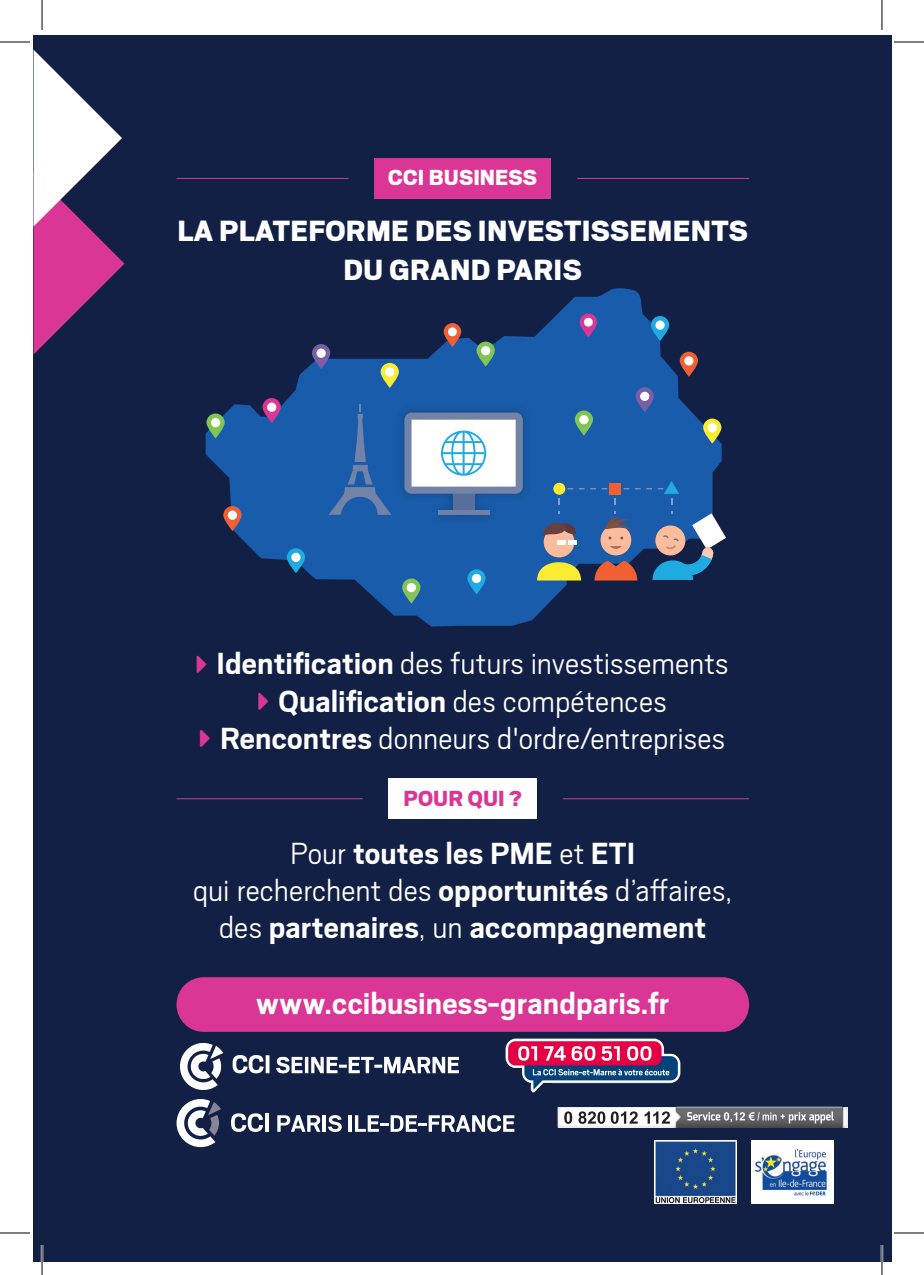
<style>
.page{position:relative;width:924px;height:1275px;background:#fff}
.page>*{position:absolute;margin:0;border:0;box-sizing:border-box;transform-origin:0 0}
.t1{font:700 33.8px/37.2px "Scout";letter-spacing:.005em;color:#fff;text-align:center}
.t2{font:300 33.8px/37.2px "Scout";letter-spacing:.005em;color:#fff;text-align:center}
.t3{font:900 32.4px/39px "Scout";letter-spacing:.01em;color:#fff;text-align:center}
.t4{font:900 24.2px "Scout";letter-spacing:.005em;color:#fff}
.t5{font:900 24.2px "Scout";letter-spacing:.005em;color:#da3695}
.s1{font-weight:700}
.s2{font-weight:300}
</style>
<div class="page">
<div style="left:33px;top:35px;width:858px;height:1226px;background:#122046"></div>
<svg style="left:33px;top:50px;width:91px;height:304px"></svg>
<div style="left:176px;top:977px;width:572px;height:55px;background:#da3695;border-radius:27px"></div>
<svg style="left:205px;top:288px;width:516px;height:338px;fill:#185cab"></svg>
<svg style="left:262px;top:398px;width:19px;height:25px"></svg>
<div style="left:267px;top:402px;width:9px;height:10px;background:#fff;border-radius:50%"></div>
<svg style="left:312px;top:344px;width:18px;height:25px"></svg>
<div style="left:316px;top:348px;width:9px;height:10px;background:#fff;border-radius:50%"></div>
<svg style="left:206px;top:413px;width:19px;height:25px"></svg>
<div style="left:211px;top:418px;width:9px;height:9px;background:#fff;border-radius:50%"></div>
<svg style="left:380px;top:363px;width:18px;height:25px"></svg>
<div style="left:385px;top:367px;width:9px;height:10px;background:#fff;border-radius:50%"></div>
<svg style="left:679px;top:352px;width:18px;height:25px"></svg>
<div style="left:684px;top:356px;width:9px;height:9px;background:#fff;border-radius:50%"></div>
<svg style="left:443px;top:323px;width:18px;height:24px"></svg>
<div style="left:448px;top:327px;width:8px;height:9px;background:#fff;border-radius:50%"></div>
<svg style="left:402px;top:578px;width:18px;height:25px"></svg>
<div style="left:406px;top:583px;width:10px;height:9px;background:#fff;border-radius:50%"></div>
<svg style="left:223px;top:506px;width:18px;height:25px"></svg>
<div style="left:228px;top:510px;width:9px;height:10px;background:#fff;border-radius:50%"></div>
<svg style="left:579px;top:313px;width:18px;height:24px"></svg>
<div style="left:583px;top:318px;width:9px;height:9px;background:#fff;border-radius:50%"></div>
<svg style="left:702px;top:418px;width:19px;height:25px"></svg>
<div style="left:707px;top:423px;width:9px;height:9px;background:#fff;border-radius:50%"></div>
<svg style="left:574px;top:410px;width:18px;height:25px"></svg>
<div style="left:579px;top:415px;width:9px;height:9px;background:#fff;border-radius:50%"></div>
<svg style="left:476px;top:341px;width:18px;height:25px"></svg>
<div style="left:481px;top:346px;width:9px;height:9px;background:#fff;border-radius:50%"></div>
<svg style="left:650px;top:316px;width:19px;height:25px"></svg>
<div style="left:655px;top:320px;width:9px;height:10px;background:#fff;border-radius:50%"></div>
<svg style="left:467px;top:569px;width:18px;height:25px"></svg>
<svg style="left:471px;top:574px;width:10px;height:9px"></svg>
<svg style="left:635px;top:387px;width:18px;height:25px"></svg>
<svg style="left:639px;top:392px;width:10px;height:9px"></svg>
<svg style="left:287px;top:548px;width:18px;height:25px"></svg>
<div style="left:291px;top:553px;width:9px;height:9px;background:#fff;border-radius:50%"></div>
<img style="left:391px;top:399px;width:145px;height:129px">
<svg style="left:328px;top:404px;width:64px;height:111px;background:#2863aa"></svg>
<div style="left:452px;top:491px;width:22px;height:21px;background:#586f9a"></div>
<div style="left:437px;top:510px;width:52px;height:5px;background:#7280a5"></div>
<svg style="left:404px;top:412px;width:118px;height:82px;background:#c5d4e3"></svg>
<svg style="left:537px;top:562px;width:43px;height:18px"></svg>
<div style="left:543px;top:527px;width:31px;height:30px;background:#fabc9d;border-radius:50%"></div>
<div style="left:557px;top:539px;width:8px;height:5px;background:#fff"></div>
<div style="left:568px;top:539px;width:8px;height:5px;background:#fff"></div>
<svg style="left:541px;top:520px;width:35px;height:16px"></svg>
<svg style="left:567px;top:488px;width:17px;height:1px"></svg>
<svg style="left:652px;top:511px;width:73px;height:69px"></svg>
<svg style="left:623px;top:488px;width:17px;height:1px"></svg>
<svg style="left:594px;top:511px;width:43px;height:69px;background:#7f6e82"></svg>
<svg style="left:601px;top:488px;width:8px;height:3px"></svg>
<div style="left:553px;top:483px;width:12px;height:12px;background:#f9ec33;border-radius:50%"></div>
<div style="left:609px;top:483px;width:12px;height:12px;background:#f16032"></div>
<svg style="left:657px;top:481px;width:22px;height:24px"></svg>
<svg style="left:231px;top:1113px;width:32px;height:19px"></svg>
<hr style="left:265px;top:1113px;width:4px;height:18px;background:#fff">
<svg style="left:277px;top:1115px;width:43px;height:16px"></svg>
<hr style="left:322px;top:1115px;width:4px;height:16px;background:#fff">
<svg style="left:328px;top:1115px;width:13px;height:17px"></svg>
<hr style="left:348px;top:1115px;width:4px;height:16px;background:#fff">
<svg style="left:355px;top:1115px;width:159px;height:17px"></svg>
<svg style="left:176px;top:1099px;width:45px;height:48px"></svg>
<img style="left:751px;top:1141px;width:82px;height:62px">
<img style="left:654px;top:1141px;width:82px;height:62px">
<hr style="left:176px;top:178px;width:172px;height:1px;background:#da3695">
<hr style="left:576px;top:178px;width:172px;height:1px;background:#da3695">
<div style="left:374px;top:158px;width:177px;height:41px;background:#da3695"></div>
<hr style="left:176px;top:798px;width:186px;height:1px;background:#da3695">
<hr style="left:562px;top:798px;width:186px;height:1px;background:#da3695">
<div style="left:388px;top:778px;width:148px;height:41px;background:#fff"></div>
<img style="left:557px;top:1107px;width:290px;height:20px">
<img style="left:674px;top:1107px;width:169px;height:20px">
<svg style="left:564px;top:1111px;width:8px;height:12px"></svg>
<svg style="left:578px;top:1111px;width:59px;height:12px"></svg>
<svg style="left:644px;top:1111px;width:25px;height:12px"></svg>
<svg style="left:676px;top:1106px;width:165px;height:22px;background:#76777a"></svg>
<hr style="left:41px;top:1245px;width:2px;height:30px;background:#fff">
<hr style="left:880px;top:1245px;width:2px;height:30px;background:#fff">
<hr style="left:0;top:42px;width:30px;height:1px;background:#000">
<hr style="left:893px;top:42px;width:30px;height:1px;background:#000">
<hr style="left:0;top:1232px;width:30px;height:1px;background:#000">
<hr style="left:893px;top:1232px;width:30px;height:1px;background:#000">
<hr style="left:42px;top:0;width:1px;height:30px;background:#000">
<hr style="left:42px;top:1245px;width:1px;height:30px;background:#000">
<hr style="left:881px;top:0;width:1px;height:30px;background:#000">
<hr style="left:881px;top:1245px;width:1px;height:30px;background:#000">
<img style="left:180px;top:1043px;width:278px;height:46px">
<img style="left:505px;top:1039px;width:175px;height:53px">
<p class="t4" style="left:388px;top:162px;width:150px">CCI BUSINESS</p>
<p class="t3" style="left:177px;top:210px;width:571px">LA PLATEFORME DES INVESTISSEMENTS<br>DU GRAND PARIS</p>
<p class="t2" style="left:216px;top:643px;width:513px"><span class="s1">Identification</span> des futurs investissements<br><span class="s1">Qualification</span> des compétences<br><span class="s1">Rencontres</span> donneurs d'ordre/entreprises</p>
<p class="t5" style="left:403px;top:782px;width:120px">POUR QUI ?</p>
<p class="t1" style="left:193px;top:833px;width:540px"><span class="s2">Pour</span> toutes les PME <span class="s2">et</span> ETI<br><span class="s2">qui recherchent des</span> opportunités <span class="s2">d’affaires, des</span> partenaires<span class="s2">, un</span> accompagnement</p>
<p class="t1" style="left:256px;top:983px;width:414px">www.ccibusiness-grandparis.fr</p>
</div>
